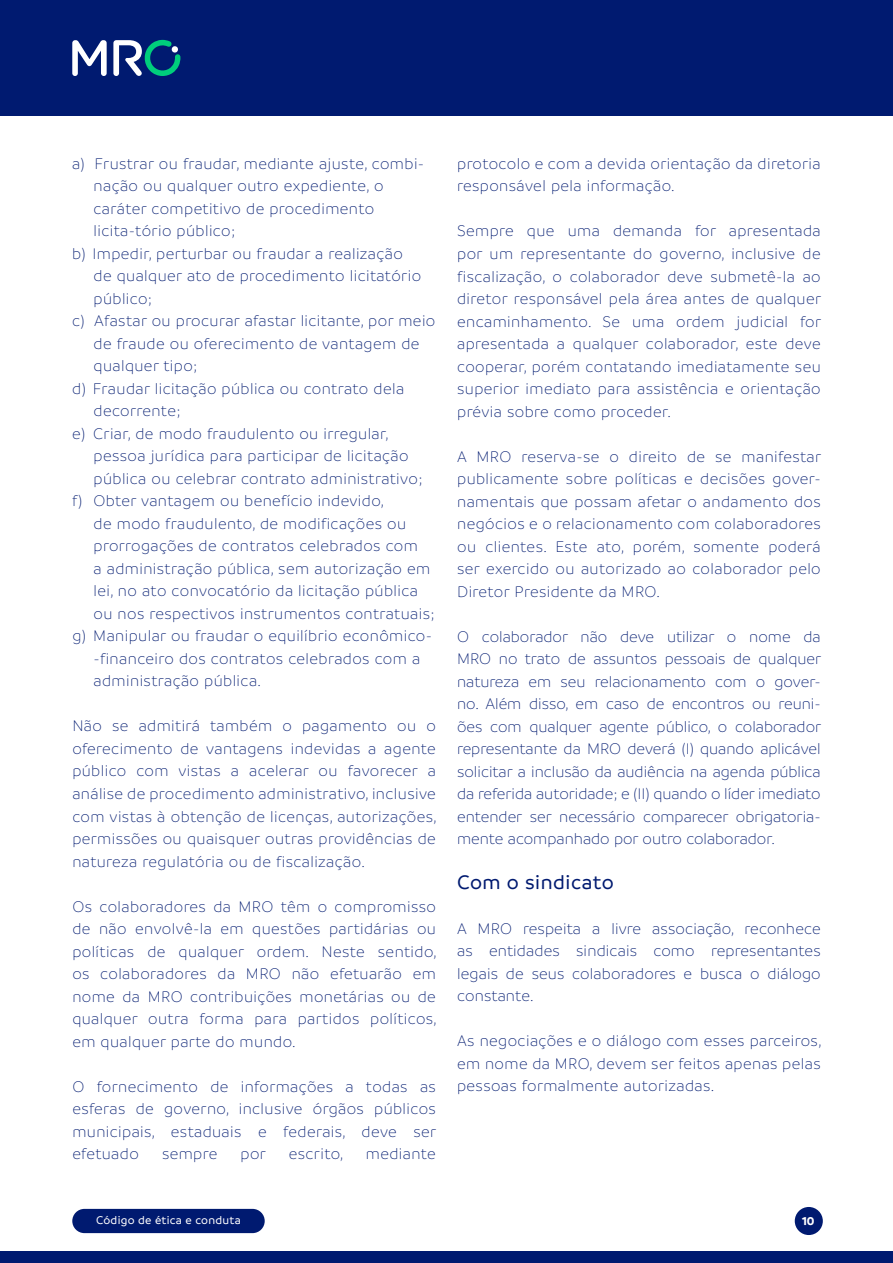
<style>
.page{position:relative;width:893px;height:1263px;background:#fff}
.page>*{position:absolute;margin:0;border:0;box-sizing:border-box;transform-origin:0 0}
.t1{font:500 21px "Branding";letter-spacing:.025em;color:#001a70}
.t2{font:300 16.5px/22.5px "Branding";letter-spacing:.025em;color:#001a70;text-align:justify}
.t3{font:500 12px "Branding";letter-spacing:.025em;color:#fff}
.t4{font:700 12px "Branding";color:#fff}
</style>
<div class="page">
<div style="left:795px;top:1207px;width:28px;height:28px;background:#001a70;border-radius:50%"></div>
<div style="left:0;top:0;width:893px;height:116px;background:#001a70"></div>
<svg style="left:72px;top:40px;width:35px;height:36px"></svg>
<svg style="left:113px;top:40px;width:68px;height:36px"></svg>
<div style="left:72px;top:1209px;width:193px;height:24px;background:#001a70;border-radius:12px"></div>
<div style="left:0;top:1251px;width:893px;height:12px;background:#001a70"></div>
<p class="t2" style="left:72px;top:152px;width:353px">a) Frustrar ou fraudar, mediante ajuste, combi-</p>
<p class="t2" style="left:94px;top:175px;width:291px">nação ou qualquer outro expediente, o</p>
<p class="t2" style="left:94px;top:197px;width:282px">caráter competitivo de procedimento</p>
<p class="t2" style="left:94px;top:220px;width:143px">licita-tório público;</p>
<p class="t2" style="left:72px;top:242px;width:332px">b) Impedir, perturbar ou fraudar a realização</p>
<p class="t2" style="left:94px;top:265px;width:329px">de qualquer ato de procedimento licitatório</p>
<p class="t2" style="left:94px;top:287px;width:60px">público;</p>
<p class="t2" style="left:72px;top:310px;width:365px">c) Afastar ou procurar afastar licitante, por meio</p>
<p class="t2" style="left:94px;top:332px;width:327px">de fraude ou oferecimento de vantagem de</p>
<p class="t2" style="left:94px;top:355px;width:105px">qualquer tipo;</p>
<p class="t2" style="left:72px;top:377px;width:333px">d) Fraudar licitação pública ou contrato dela</p>
<p class="t2" style="left:94px;top:400px;width:89px">decorrente;</p>
<p class="t2" style="left:72px;top:422px;width:318px">e) Criar, de modo fraudulento ou irregular,</p>
<p class="t2" style="left:94px;top:445px;width:317px">pessoa jurídica para participar de licitação</p>
<p class="t2" style="left:94px;top:467px;width:330px">pública ou celebrar contrato administrativo;</p>
<p class="t2" style="left:72px;top:490px;width:313px">f) Obter vantagem ou benefício indevido,</p>
<p class="t2" style="left:94px;top:512px;width:314px">de modo fraudulento, de modificações ou</p>
<p class="t2" style="left:94px;top:535px;width:326px">prorrogações de contratos celebrados com</p>
<p class="t2" style="left:94px;top:557px;width:338px">a administração pública, sem autorização em</p>
<p class="t2" style="left:94px;top:580px;width:326px">lei, no ato convocatório da licitação pública</p>
<p class="t2" style="left:94px;top:602px;width:343px">ou nos respectivos instrumentos contratuais;</p>
<p class="t2" style="left:72px;top:625px;width:361px">g) Manipular ou fraudar o equilíbrio econômico-</p>
<p class="t2" style="left:94px;top:648px;width:328px">-financeiro dos contratos celebrados com a</p>
<p class="t2" style="left:94px;top:670px;width:169px">administração pública.</p>
<p class="t2" style="left:72px;top:715px;width:366px">Não se admitirá também o pagamento ou o oferecimento de vantagens indevidas a agente público com vistas a acelerar ou favorecer a análise de procedimento administrativo, inclusive com vistas à obtenção de licenças, autorizações, permissões ou quaisquer outras providências de natureza regulatória ou de fiscalização.</p>
<p class="t2" style="left:72px;top:895px;width:366px">Os colaboradores da MRO têm o compromisso de não envolvê-la em questões partidárias ou políticas de qualquer ordem. Neste sentido, os colaboradores da MRO não efetuarão em nome da MRO contribuições monetárias ou de qualquer outra forma para partidos políticos, em qualquer parte do mundo.</p>
<p class="t2" style="left:72px;top:1075px;width:366px">O fornecimento de informações a todas as esferas de governo, inclusive órgãos públicos municipais, estaduais e federais, deve ser efetuado</p>
<p class="t2" style="left:162px;top:1143px;width:57px">sempre</p>
<p class="t2" style="left:241px;top:1143px;width:27px">por</p>
<p class="t2" style="left:289px;top:1143px;width:56px">escrito,</p>
<p class="t2" style="left:366px;top:1143px;width:72px">mediante</p>
<p class="t2" style="left:457px;top:153px;width:365px">protocolo e com a devida orientação da diretoria responsável pela informação.</p>
<p class="t2" style="left:457px;top:220px;width:366px">Sempre que uma demanda for apresentada por um representante do governo, inclusive de fiscalização, o colaborador deve submetê-la ao diretor responsável pela área antes de qualquer encaminhamento. Se uma ordem judicial for apresentada a qualquer colaborador, este deve cooperar, porém contatando imediatamente seu superior imediato para assistência e orientação prévia sobre como proceder.</p>
<p class="t2" style="left:457px;top:445px;width:366px">A MRO reserva-se o direito de se manifestar publicamente sobre políticas e decisões gover&shy;namentais que possam afetar o andamento dos negócios e o relacionamento com colaboradores ou clientes. Este ato, porém, somente poderá ser exercido ou autorizado ao colaborador pelo Diretor Presidente da MRO.</p>
<p class="t2" style="left:457px;top:625px;width:366px">O colaborador não deve utilizar o nome da MRO no trato de assuntos pessoais de qualquer natureza em seu relacionamento com o gover&shy;no. Além disso, em caso de encontros ou reuni&shy;ões com qualquer agente público, o colaborador representante da MRO deverá (I) quando aplicável solicitar a inclusão da audiência na agenda pública da referida autoridade; e (II) quando o líder imediato entender ser necessário comparecer obrigatoria&shy;mente acompanhado por outro colaborador.</p>
<p class="t1" style="left:457px;top:871px;width:158px">Com o sindicato</p>
<p class="t2" style="left:457px;top:917px;width:365px">A MRO respeita a livre associação, reconhece as entidades sindicais como representantes legais de seus colaboradores e busca o diálogo constante.</p>
<p class="t2" style="left:457px;top:1030px;width:366px">As negociações e o diálogo com esses parceiros, em nome da MRO, devem ser feitos apenas pelas pessoas formalmente autorizadas.</p>
<p class="t3" style="left:96px;top:1214px;width:146px">Código de ética e conduta</p>
<p class="t4" style="left:802px;top:1214px;width:14px">10</p>
</div>
